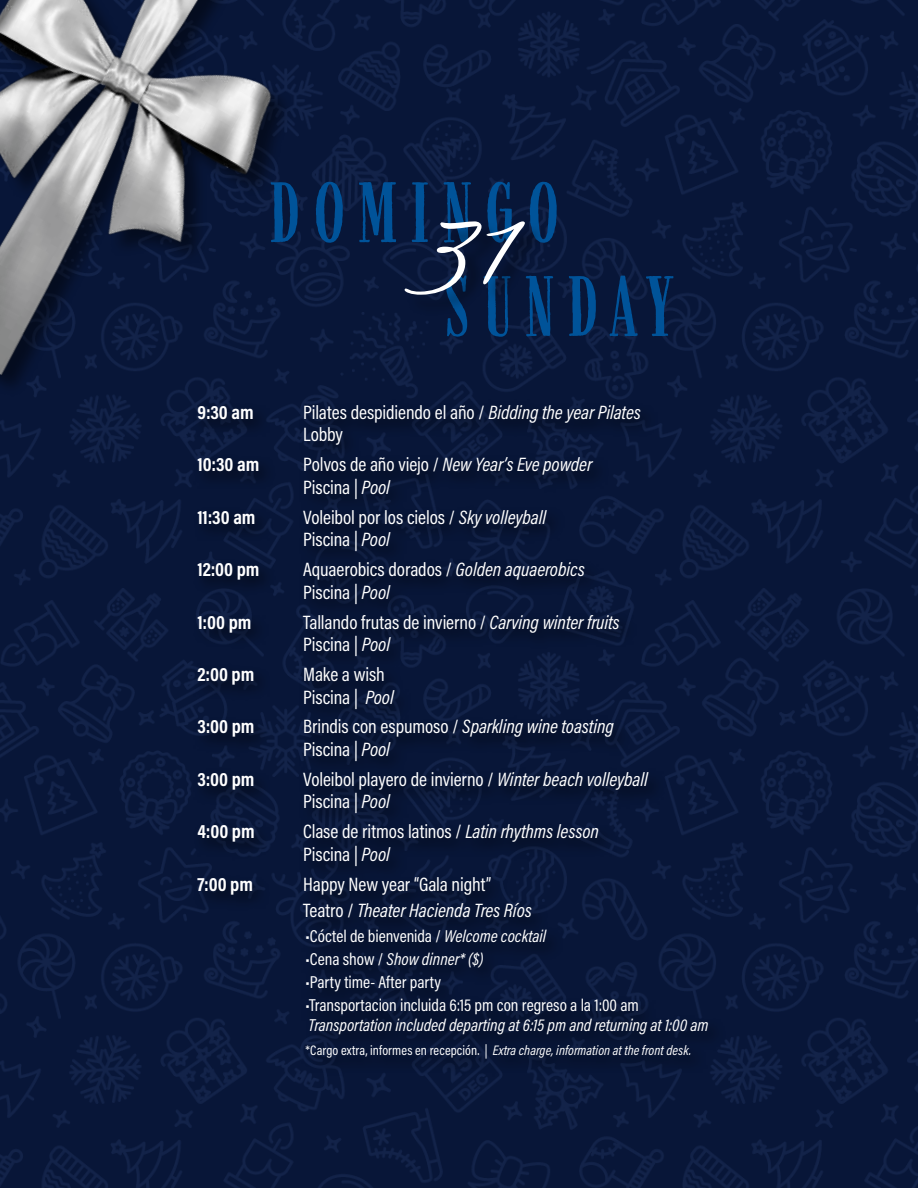
<style>
.page{position:relative;width:918px;height:1188px;background:#fff}
.page>*{position:absolute;margin:0;border:0;box-sizing:border-box;transform-origin:0 0}
.t1{font:500 135px "Gautreaux";color:#fff}
.t2{font:70.5px/93.9px "Farmhand";letter-spacing:.2em;color:#005399}
.t3{font:19.5px/22.5px "Acumin Pro Cond";letter-spacing:-.005em;color:#fff}
.t4{font:700 19.5px "Acumin Pro Cond";color:#fff}
.t5{font:17.4px "Acumin Pro Cond";letter-spacing:-.005em;color:#fff}
.t6{font:italic 17.4px "Acumin Pro Cond";letter-spacing:-.005em;color:#fff}
.t7{font:italic 13.95px "Acumin Pro Cond";letter-spacing:.005em;color:#fff}
.s1{font-style:italic}
.s2{font-style:normal}
</style>
<div class="page">
<img style="left:0;top:0;width:918px;height:1188px">
<img style="left:0;top:0;width:367px;height:442px">
<div style="left:193px;top:399px;width:534px;height:677px;background:#000;opacity:.75"></div>
<div style="left:407px;top:223px;width:140px;height:94px;background:#000;opacity:.45"></div>
<h2 class="t2" style="left:445px;top:167px;width:229px;text-indent:-175px">DOMINGO<br>SUNDAY</h2>
<h1 class="t1" style="left:414px;top:157px;width:102px">31</h1>
<p class="t4" style="left:197px;top:399px;width:58px">9:30 am</p>
<p class="t3" style="left:303px;top:400px;width:339px">Pilates despidiendo el año / <span class="s1">Bidding the year Pilates<br></span>Lobby</p>
<p class="t4" style="left:197px;top:451px;width:63px">10:30 am</p>
<p class="t3" style="left:303px;top:453px;width:291px">Polvos de año viejo / <span class="s1">New Year’s Eve powder<br></span>Piscina | <span class="s1">Pool</span></p>
<p class="t4" style="left:197px;top:504px;width:60px">11:30 am</p>
<p class="t3" style="left:303px;top:505px;width:244px">Voleibol por los cielos / <span class="s1">Sky volleyball<br></span>Piscina | <span class="s1">Pool</span></p>
<p class="t4" style="left:197px;top:556px;width:64px">12:00 pm</p>
<p class="t3" style="left:303px;top:558px;width:283px">Aquaerobics dorados / <span class="s1">Golden aquaerobics<br></span>Piscina | <span class="s1">Pool</span></p>
<p class="t4" style="left:197px;top:609px;width:56px">1:00 pm</p>
<p class="t3" style="left:303px;top:610px;width:318px">Tallando frutas de invierno / <span class="s1">Carving winter fruits<br></span>Piscina | <span class="s1">Pool</span></p>
<p class="t4" style="left:197px;top:661px;width:58px">2:00 pm</p>
<p class="t3" style="left:303px;top:663px;width:92px">Make a wish<br>Piscina | <span class="s1">Pool</span></p>
<p class="t4" style="left:197px;top:714px;width:59px">3:00 pm</p>
<p class="t3" style="left:303px;top:715px;width:312px">Brindis con espumoso / <span class="s1">Sparkling wine toasting<br></span>Piscina | <span class="s1">Pool</span></p>
<p class="t4" style="left:197px;top:766px;width:59px">3:00 pm</p>
<p class="t3" style="left:303px;top:768px;width:346px">Voleibol playero de invierno / <span class="s1">Winter beach volleyball<br></span>Piscina | <span class="s1">Pool</span></p>
<p class="t4" style="left:197px;top:819px;width:59px">4:00 pm</p>
<p class="t3" style="left:303px;top:820px;width:297px">Clase de ritmos latinos / <span class="s1">Latin rhythms lesson<br></span>Piscina | <span class="s1">Pool</span></p>
<p class="t4" style="left:197px;top:871px;width:57px">7:00 pm</p>
<p class="t3" style="left:303px;top:871px;width:230px;line-height:26.4px">Happy New year “Gala night”<br>Teatro / <span class="s1">Theater Hacienda Tres Ríos</span></p>
<p class="t5" style="left:305px;top:925px;width:242px">•Cóctel de bienvenida / <span class="s1">Welcome cocktail</span></p>
<p class="t6" style="left:305px;top:948px;width:180px"><span class="s2">•Cena show /</span> Show dinner* ($)</p>
<p class="t5" style="left:305px;top:971px;width:137px">•Party time- After party</p>
<p class="t5" style="left:305px;top:994px;width:335px">•Transportacion incluida 6:15 pm con regreso a la 1:00 am</p>
<p class="t6" style="left:309px;top:1013px;width:401px">Transportation included departing at 6:15 pm and returning at 1:00 am</p>
<p class="t7" style="left:305px;top:1041px;width:387px"><span class="s2">*Cargo extra, informes en recepción. |</span> Extra charge, information at the front desk.</p>
</div>
